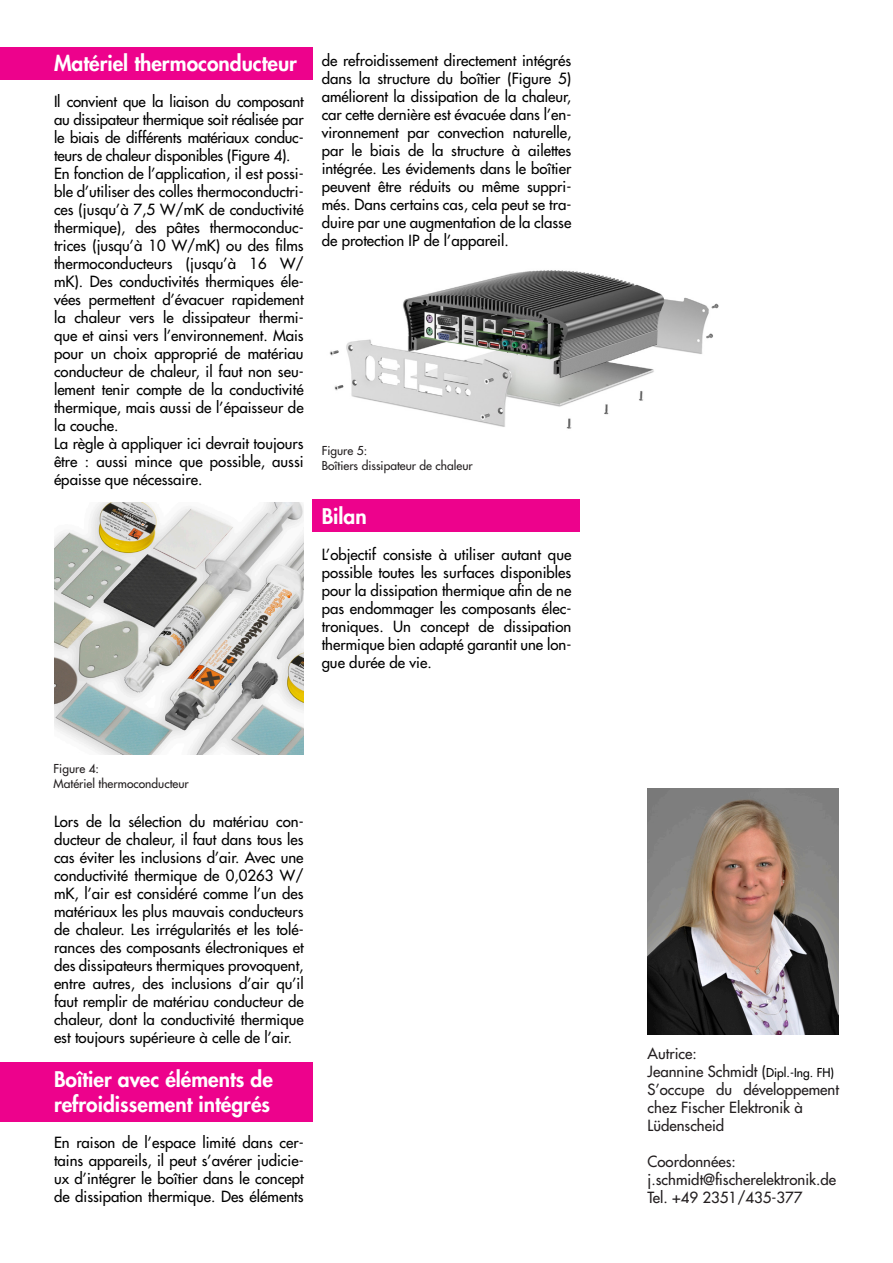
<style>
.page{position:relative;width:893px;height:1263px;background:#fff}
.page>*{position:absolute;margin:0;border:0;box-sizing:border-box;transform-origin:0 0}
.t1{font:800 21px/25.2px "Futura Std";color:#fff}
.t2{font:500 15px/18px "Futura Std";color:#000;text-align:justify}
.t3{font:500 15px/18px "Futura Std";color:#231f20}
.t4{font:500 12px/14.4px "Futura Std";color:#231f20}
.s1{font-size:12px;color:#000}
</style>
<div class="page">
<div style="left:313px;top:499px;width:267px;height:33px;background:#ed028c"></div>
<div style="left:0;top:1062px;width:313px;height:60px;background:#ed028c"></div>
<div style="left:0;top:47px;width:313px;height:33px;background:#ed028c"></div>
<img style="left:54px;top:502px;width:250px;height:253px">
<img style="left:648px;top:788px;width:191px;height:247px">
<img style="left:329px;top:270px;width:390px;height:159px">
<h1 class="t1" style="left:54px;top:51px;width:245px">Matériel thermoconducteur</h1>
<p class="t2" style="left:54px;top:93px;width:251px;text-align:left">Il convient que la liaison du composant au dissipateur thermique soit réalisée par le biais de différents matériaux conduc&shy;teurs de chaleur disponibles (Figure 4).<br>En fonction de l’application, il est possi&shy;ble d’utiliser des colles thermoconductri&shy;ces (jusqu’à 7,5 W/mK de conductivité thermique), des pâtes thermoconduc&shy;trices (jusqu’à 10 W/mK) ou des films thermoconducteurs (jusqu’à 16 W/ mK). Des conductivités thermiques éle&shy;vées permettent d’évacuer rapidement la chaleur vers le dissipateur thermi&shy;que et ainsi vers l’environnement. Mais pour un choix approprié de matériau conducteur de chaleur, il faut non seu&shy;lement tenir compte de la conductivité thermique, mais aussi de l’épaisseur de la couche.<br>La règle à appliquer ici devrait toujours être : aussi mince que possible, aussi épaisse que nécessaire.</p>
<p class="t2" style="left:322px;top:52px;width:251px">de refroidissement directement intégrés dans la structure du boîtier (Figure 5) améliorent la dissipation de la chaleur, car cette dernière est évacuée dans l’en&shy;vironnement par convection naturelle, par le biais de la structure à ailettes intégrée. Les évidements dans le boîtier peuvent être réduits ou même suppri&shy;més. Dans certains cas, cela peut se tra&shy;duire par une augmentation de la classe de protection IP de l’appareil.</p>
<p class="t4" style="left:322px;top:444px;width:153px">Figure 5:<br>Boîtiers dissipateur de chaleur</p>
<h1 class="t1" style="left:322px;top:503px;width:47px">Bilan</h1>
<p class="t2" style="left:322px;top:545px;width:251px">L’objectif consiste à utiliser autant que possible toutes les surfaces disponibles pour la dissipation thermique afin de ne pas endommager les composants élec&shy;troniques. Un concept de dissipation thermique bien adapté garantit une lon&shy;gue durée de vie.</p>
<p class="t4" style="left:54px;top:762px;width:137px">Figure 4:<br>Matériel thermoconducteur</p>
<p class="t2" style="left:54px;top:813px;width:251px">Lors de la sélection du matériau con&shy;ducteur de chaleur, il faut dans tous les cas éviter les inclusions d’air. Avec une conductivité thermique de 0,0263 W/ mK, l’air est considéré comme l’un des matériaux les plus mauvais conducteurs de chaleur. Les irrégularités et les tolé&shy;rances des composants électroniques et des dissipateurs thermiques provoquent, entre autres, des inclusions d’air qu’il faut remplir de matériau conducteur de chaleur, dont la conductivité thermique est toujours supérieure à celle de l’air.</p>
<h1 class="t1" style="left:54px;top:1066px;width:220px">Boîtier avec éléments de refroidissement intégrés</h1>
<p class="t2" style="left:54px;top:1133px;width:251px">En raison de l’espace limité dans cer&shy;tains appareils, il peut s’avérer judicie&shy;ux d’intégrer le boîtier dans le concept de dissipation thermique. Des éléments</p>
<p class="t3" style="left:648px;top:1045px;width:193px">Autrice:<br>Jeannine Schmidt (<span class="s1">Dipl.-Ing. FH)<br></span>S’occupe du développement chez Fischer Elektronik à<br>Lüdenscheid</p>
<p class="t3" style="left:648px;top:1153px;width:190px">Coordonnées: j.schmidt@fischerelektronik.de<br>Tel. +49 2351/435-377</p>
</div>
